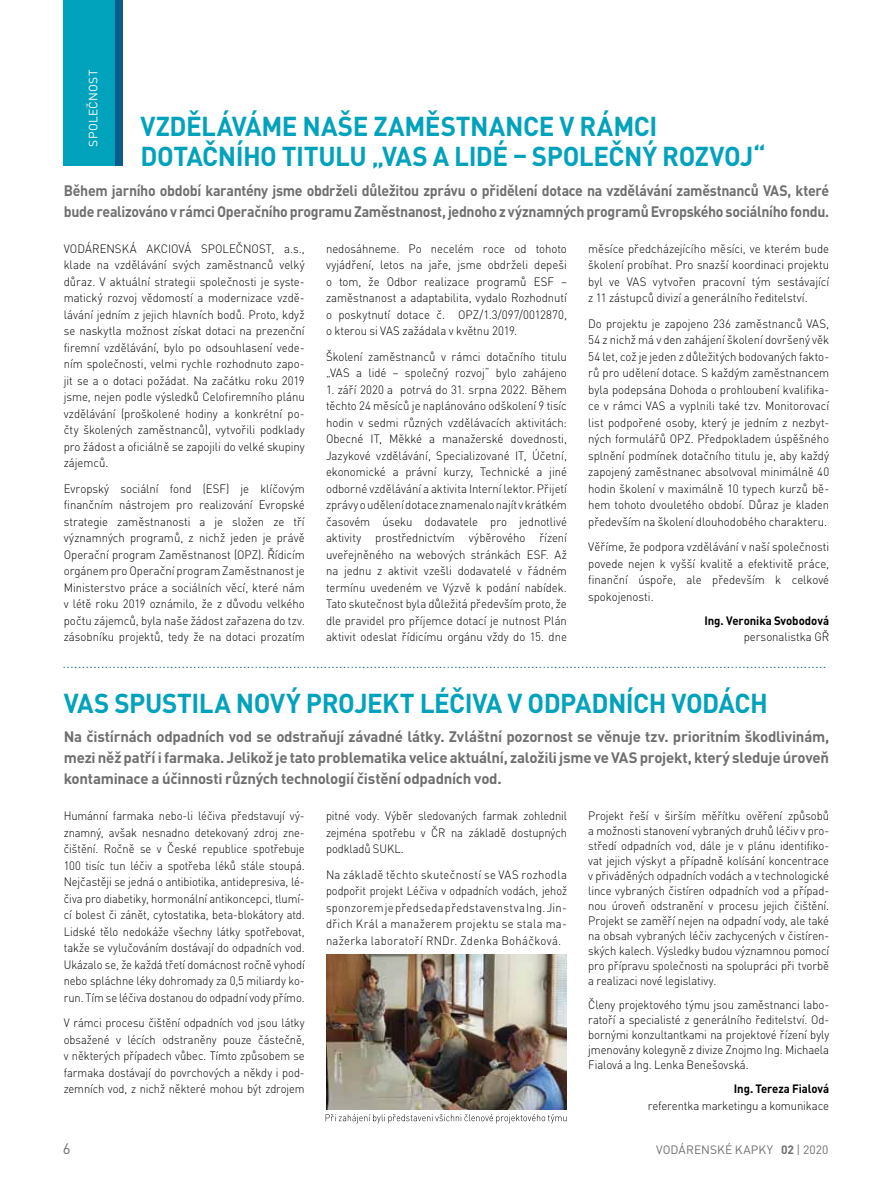
<style>
.page{position:relative;width:893px;height:1191px;background:#fff}
.page>*{position:absolute;margin:0;border:0;box-sizing:border-box;transform-origin:0 0}
.t1{font:700 27px/30px "DIN Pro";letter-spacing:-.02em;color:#00a2bc;scale:.96 1}
.t2{font:700 15px/21px "DIN Pro";letter-spacing:-.02em;color:#706f6f;text-align:justify}
.t3{font:700 15px/21px "DIN Pro";letter-spacing:-.02em;color:#706f6f;scale:.94 1}
.t4{font:15px "DIN Pro";color:#706f6f}
.t5{font:300 12px/16.5px "DIN Pro";letter-spacing:-.005em;color:#000;text-align:justify;scale:.95 1}
.t6{font:300 12px/15px "DIN Pro";letter-spacing:-.005em;color:#000;text-align:justify;scale:.94 1}
.t7{font:300 12px/16.5px "DIN Pro";letter-spacing:-.005em;color:#000;text-align:justify;scale:.93 1}
.t8{font:12px "DIN Pro";color:#085d8d}
.t9{font:700 12px "DIN Pro";letter-spacing:-.005em;color:#000;scale:.95 1}
.t10{font:12px "DIN Pro";letter-spacing:.005em;color:#706f6f}
.t11{font:12px "DIN Pro";letter-spacing:.02em;color:#fff}
.s1{font-weight:700}
</style>
<div class="page">
<svg style="left:326px;top:1114px;width:240px;height:9px"></svg>
<img style="left:326px;top:954px;width:241px;height:155px">
<div style="left:64px;top:0;width:51px;height:166px;background:#00a2bc"></div>
<div style="left:115px;top:0;width:7px;height:166px;background:#085d8d"></div>
<p class="t11" style="left:84px;top:146px;width:78px;rotate:-90deg">SPOLEČNOST</p>
<h1 class="t1" style="left:140px;top:108px;width:653px">VZDĚLÁVÁME NAŠE ZAMĚSTNANCE V RÁMCI<br>DOTAČNÍHO TITULU „VAS A LIDÉ – SPOLEČNÝ ROZVOJ“</h1>
<p class="t3" style="left:64px;top:178px;width:816px">Během jarního období karantény jsme obdrželi důležitou zprávu o přidělení dotace na vzdělávání zaměstnanců VAS, které bude realizováno v rámci Operačního programu Zaměstnanost, jednoho z významných programů Evropského sociálního fondu.</p>
<p class="t5" style="left:64px;top:239px;width:255px">VODÁRENSKÁ AKCIOVÁ SPOLEČNOST, a.s., klade na vzdělávání svých zaměstnanců velký důraz. V aktuální strategii společnosti je syste&shy;matický rozvoj vědomostí a modernizace vzdě&shy;lávání jedním z jejich hlavních bodů. Proto, když se naskytla možnost získat dotaci na prezenční firemní vzdělávání, bylo po odsouhlasení vede&shy;ním společnosti, velmi rychle rozhodnuto zapo&shy;jit se a o dotaci požádat. Na začátku roku 2019 jsme, nejen podle výsledků Celofiremního plánu vzdělávání (proškolené hodiny a konkrétní po&shy;čty školených zaměstnanců), vytvořili podklady pro žádost a oficiálně se zapojili do velké skupiny zájemců.</p>
<p class="t5" style="left:64px;top:479px;width:255px">Evropský sociální fond (ESF) je klíčovým finančním nástrojem pro realizování Evropské strategie zaměstnanosti a je složen ze tří významných programů, z nichž jeden je právě Operační program Zaměstnanost (OPZ). Řídicím orgánem pro Operační program Zaměstnanost je Ministerstvo práce a sociálních věcí, které nám v létě roku 2019 oznámilo, že z důvodu velkého počtu zájemců, byla naše žádost zařazena do tzv. zásobníku projektů, tedy že na dotaci prozatím</p>
<p class="t5" style="left:326px;top:239px;width:255px">nedosáhneme. Po necelém roce od tohoto vyjádření, letos na jaře, jsme obdrželi depeši o tom, že Odbor realizace programů ESF – zaměstnanost a adaptabilita, vydalo Rozhodnutí o poskytnutí dotace č. OPZ/1.3/097/0012870, o kterou si VAS zažádala v květnu 2019.</p>
<p class="t5" style="left:326px;top:347px;width:255px">Školení zaměstnanců v rámci dotačního titulu „VAS a lidé – společný rozvoj“ bylo zahájeno</p>
<p class="t5" style="left:326px;top:380px;width:255px">1. září 2020 a potrvá do 31. srpna 2022. Během těchto 24 měsíců je naplánováno odškolení 9 tisíc hodin v sedmi různých vzdělávacích aktivitách:<br>Obecné IT, Měkké a manažerské dovednosti, Jazykové vzdělávání, Specializované IT, Účetní, ekonomické a právní kurzy, Technické a jiné odborné vzdělávání a aktivita Interní lektor. Přijetí zprávy o udělení dotace znamenalo najít v krátkém časovém úseku dodavatele pro jednotlivé aktivity prostřednictvím výběrového řízení uveřejněného na webových stránkách ESF. Až na jednu z aktivit vzešli dodavatelé v řádném termínu uvedeném ve Výzvě k podání nabídek.<br>Tato skutečnost byla důležitá především proto, že dle pravidel pro příjemce dotací je nutnost Plán aktivit odeslat řídicímu orgánu vždy do 15. dne</p>
<p class="t5" style="left:588px;top:239px;width:255px">měsíce předcházejícího měsíci, ve kterém bude školení probíhat. Pro snazší koordinaci projektu byl ve VAS vytvořen pracovní tým sestávající z 11 zástupců divizí a generálního ředitelství.</p>
<p class="t5" style="left:588px;top:314px;width:255px">Do projektu je zapojeno 236 zaměstnanců VAS, 54 z nichž má v den zahájení školení dovršený věk 54 let, což je jeden z důležitých bodovaných fakto&shy;rů pro udělení dotace. S každým zaměstnancem byla podepsána Dohoda o prohloubení kvalifika&shy;ce v rámci VAS a vyplnili také tzv. Monitorovací list podpořené osoby, který je jedním z nezbyt&shy;ných formulářů OPZ. Předpokladem úspěšného splnění podmínek dotačního titulu je, aby každý zapojený zaměstnanec absolvoval minimálně 40 hodin školení v maximálně 10 typech kurzů bě&shy;hem tohoto dvouletého období. Důraz je kladen především na školení dlouhodobého charakteru.</p>
<p class="t5" style="left:588px;top:537px;width:255px">Věříme, že podpora vzdělávání v naší společnosti povede nejen k vyšší kvalitě a efektivitě práce, finanční úspoře, ale především k celkové spokojenosti.</p>
<p class="t9" style="left:704px;top:610px;width:133px">Ing. Veronika Svobodová</p>
<p class="t5" style="left:744px;top:627px;width:91px">personalistka GŘ</p>
<p class="t8" style="left:63px;top:654px;width:765px">.......................................................................................................................................................................................................</p>
<h1 class="t1" style="left:64px;top:684px;width:735px">VAS SPUSTILA NOVÝ PROJEKT LÉČIVA V ODPADNÍCH VODÁCH</h1>
<p class="t2" style="left:64px;top:724px;width:767px">Na čistírnách odpadních vod se odstraňují závadné látky. Zvláštní pozornost se věnuje tzv. prioritním škodlivinám, mezi něž patří i farmaka. Jelikož je tato problematika velice aktuální, založili jsme ve VAS projekt, který sleduje úroveň kontaminace a účinnosti různých technologií čistění odpadních vod.</p>
<p class="t7" style="left:64px;top:806px;width:261px">Humánní farmaka nebo-li léčiva představují vý&shy;znamný, avšak nesnadno detekovaný zdroj zne&shy;čištění. Ročně se v České republice spotřebuje 100 tisíc tun léčiv a spotřeba léků stále stoupá.<br>Nejčastěji se jedná o antibiotika, antidepresiva, lé&shy;čiva pro diabetiky, hormonální antikoncepci, tlumí&shy;cí bolest či zánět, cytostatika, beta-blokátory atd.<br>Lidské tělo nedokáže všechny látky spotřebovat, takže se vylučováním dostávají do odpadních vod.<br>Ukázalo se, že každá třetí domácnost ročně vyhodí nebo spláchne léky dohromady za 0,5 miliardy ko&shy;run. Tím se léčiva dostanou do odpadní vody přímo.</p>
<p class="t7" style="left:64px;top:1013px;width:261px">V rámci procesu čištění odpadních vod jsou látky obsažené v lécích odstraněny pouze částečně, v některých případech vůbec. Tímto způsobem se farmaka dostávají do povrchových a někdy i pod&shy;zemních vod, z nichž některé mohou být zdrojem</p>
<p class="t6" style="left:588px;top:807px;width:258px">Projekt řeší v širším měřítku ověření způsobů a možnosti stanovení vybraných druhů léčiv v pro&shy;středí odpadních vod, dále je v plánu identifiko&shy;vat jejich výskyt a případně kolísání koncentrace v přiváděných odpadních vodách a v technologické lince vybraných čistíren odpadních vod a případ&shy;nou úroveň odstranění v procesu jejich čištění.<br>Projekt se zaměří nejen na odpadní vody, ale také na obsah vybraných léčiv zachycených v čistíren&shy;ských kalech. Výsledky budou významnou pomocí pro přípravu společnosti na spolupráci při tvorbě a realizaci nové legislativy.</p>
<p class="t6" style="left:588px;top:996px;width:258px">Členy projektového týmu jsou zaměstnanci labo&shy;ratoří a specialisté z generálního ředitelství. Od&shy;bornými konzultantkami na projektové řízení byly jmenovány kolegyně z divize Znojmo Ing. Michaela Fialová a Ing. Lenka Benešovská.</p>
<p class="t9" style="left:734px;top:1078px;width:102px">Ing. Tereza Fialová</p>
<p class="t5" style="left:648px;top:1096px;width:193px">referentka marketingu a komunikace</p>
<p class="t7" style="left:326px;top:806px;width:261px">pitné vody. Výběr sledovaných farmak zohlednil zejména spotřebu v ČR na základě dostupných podkladů SUKL.</p>
<p class="t6" style="left:326px;top:865px;width:258px;line-height:16.5px">Na základě těchto skutečností se VAS rozhodla podpořit projekt Léčiva v odpadních vodách, jehož sponzorem je předseda představenstva Ing. Jin&shy;dřich Král a manažerem projektu se stala ma&shy;nažerka laboratoří RNDr. Zdenka Boháčková.</p>
<p class="t4" style="left:63px;top:1137px;width:9px">6</p>
<p class="t10" style="left:656px;top:1140px;width:174px">VODÁRENSKÉ KAPKY <span class="s1">02</span> | 2020</p>
</div>
